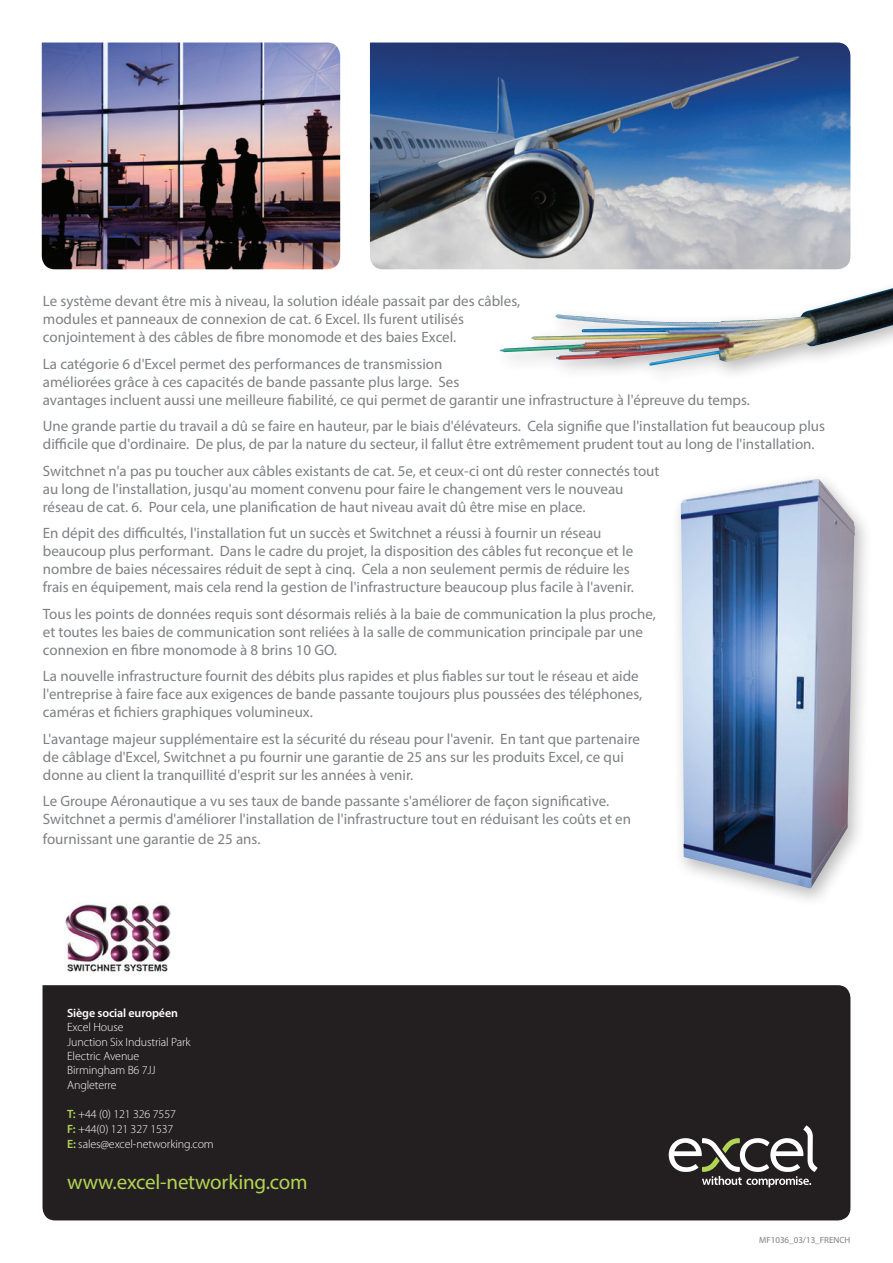
<style>
.page{position:relative;width:893px;height:1263px;background:#fff}
.page>*{position:absolute;margin:0;border:0;box-sizing:border-box;transform-origin:0 0}
.t1{font:21px "Myriad Pro";letter-spacing:-.01em;color:#b2d454}
.t2{font:15px/18px "Myriad Pro";color:#7e8083}
.t3{font:300 12px/14.4px "Myriad Pro";letter-spacing:-.01em;color:#fff}
.t4{font:600 12px "Myriad Pro";letter-spacing:-.01em;color:#fff}
.t5{font:9px "Myriad Pro";color:#7e8083}
.s1{font-weight:600;color:#b2d454}
</style>
<div class="page">
<div style="left:43px;top:985px;width:807px;height:235px;background:#231f20"></div>
<svg style="left:669px;top:1125px;width:148px;height:62px"></svg>
<div style="left:492px;top:278px;width:401px;height:107px;background:#231f20;opacity:.3"></div>
<img style="left:500px;top:288px;width:393px;height:78px">
<div style="left:670px;top:471px;width:204px;height:438px;background:#231f20;opacity:.3"></div>
<img style="left:681px;top:479px;width:174px;height:410px">
<img style="left:42px;top:43px;width:298px;height:226px">
<img style="left:370px;top:43px;width:480px;height:226px">
<img style="left:65px;top:904px;width:105px;height:68px">
<p class="t2" style="left:43px;top:292px;width:479px">Le système devant être mis à niveau, la solution idéale passait par des câbles, modules et panneaux de connexion de cat. 6 Excel. Ils furent utilisés conjointement à des câbles de fibre monomode et des baies Excel.</p>
<p class="t2" style="left:43px;top:354px;width:709px">La catégorie 6 d'Excel permet des performances de transmission<br>améliorées grâce à ces capacités de bande passante plus large. Ses<br>avantages incluent aussi une meilleure fiabilité, ce qui permet de garantir une infrastructure à l'épreuve du temps.</p>
<p class="t2" style="left:43px;top:417px;width:784px">Une grande partie du travail a dû se faire en hauteur, par le biais d'élévateurs. Cela signifie que l'installation fut beaucoup plus difficile que d'ordinaire. De plus, de par la nature du secteur, il fallut être extrêmement prudent tout au long de l'installation.</p>
<p class="t2" style="left:43px;top:461px;width:618px">Switchnet n'a pas pu toucher aux câbles existants de cat. 5e, et ceux-ci ont dû rester connectés tout au long de l'installation, jusqu'au moment convenu pour faire le changement vers le nouveau réseau de cat. 6. Pour cela, une planification de haut niveau avait dû être mise en place.</p>
<p class="t2" style="left:43px;top:524px;width:592px">En dépit des difficultés, l'installation fut un succès et Switchnet a réussi à fournir un réseau beaucoup plus performant. Dans le cadre du projet, la disposition des câbles fut reconçue et le nombre de baies nécessaires réduit de sept à cinq. Cela a non seulement permis de réduire les frais en équipement, mais cela rend la gestion de l'infrastructure beaucoup plus facile à l'avenir.</p>
<p class="t2" style="left:43px;top:604px;width:615px">Tous les points de données requis sont désormais reliés à la baie de communication la plus proche, et toutes les baies de communication sont reliées à la salle de communication principale par une connexion en fibre monomode à 8 brins 10 GO.</p>
<p class="t2" style="left:43px;top:667px;width:601px">La nouvelle infrastructure fournit des débits plus rapides et plus fiables sur tout le réseau et aide l'entreprise à faire face aux exigences de bande passante toujours plus poussées des téléphones, caméras et fichiers graphiques volumineux.</p>
<p class="t2" style="left:43px;top:729px;width:599px">L'avantage majeur supplémentaire est la sécurité du réseau pour l'avenir. En tant que partenaire de câblage d'Excel, Switchnet a pu fournir une garantie de 25 ans sur les produits Excel, ce qui donne au client la tranquillité d'esprit sur les années à venir.</p>
<p class="t2" style="left:43px;top:792px;width:590px">Le Groupe Aéronautique a vu ses taux de bande passante s'améliorer de façon significative.<br>Switchnet a permis d'améliorer l'installation de l'infrastructure tout en réduisant les coûts et en</p>
<p class="t2" style="left:43px;top:829px;width:219px">fournissant une garantie de 25 ans.</p>
<p class="t4" style="left:67px;top:1005px;width:112px">Siège social européen</p>
<p class="t3" style="left:67px;top:1020px;width:125px">Excel House<br>Junction Six Industrial Park<br>Electric Avenue<br>Birmingham B6 7JJ<br>Angleterre</p>
<p class="t3" style="left:67px;top:1107px;width:148px;line-height:15px"><span class="s1">T:</span> +44 (0) 121 326 7557<br><span class="s1">F:</span> +44(0) 121 327 1537<br><span class="s1">E:</span> sales@excel-networking.com</p>
<h1 class="t1" style="left:67px;top:1169px;width:242px">www.excel-networking.com</h1>
<p class="t5" style="left:759px;top:1235px;width:93px">MF1036_03/13_FRENCH</p>
</div>
